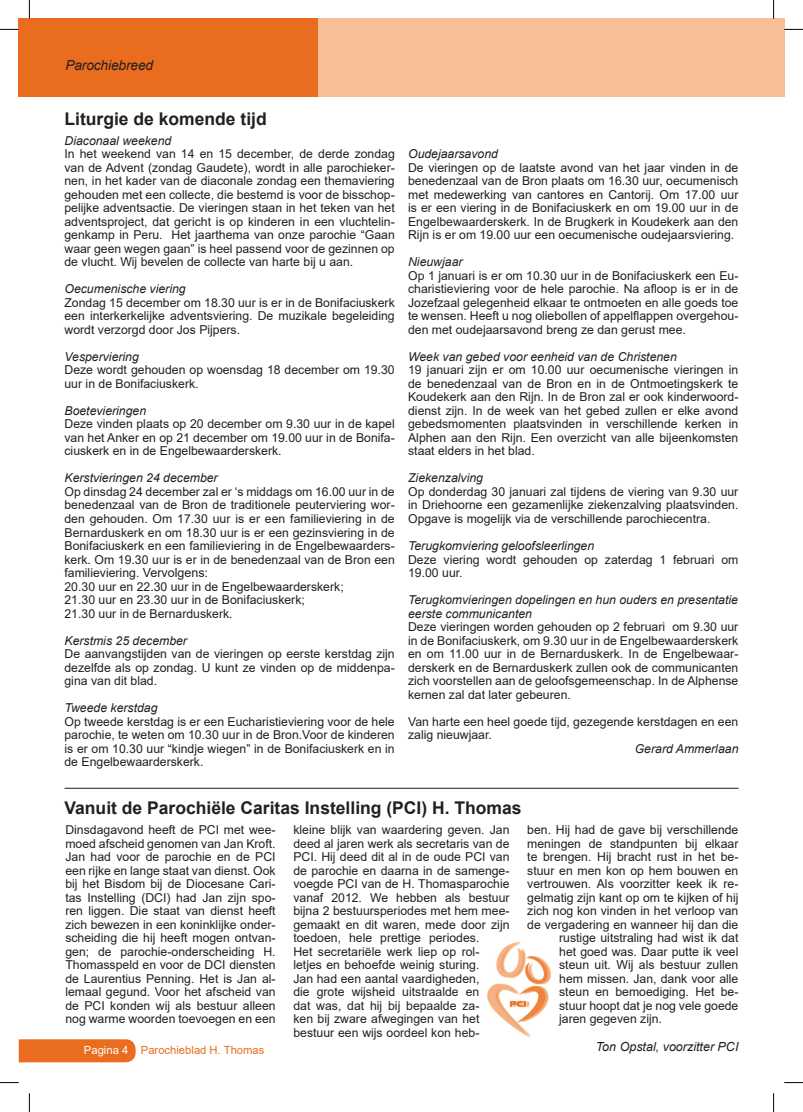
<style>
.page{position:relative;width:803px;height:1112px;background:#fff}
.page>*{position:absolute;margin:0;border:0;box-sizing:border-box;transform-origin:0 0}
.t1{font:700 17.5px "Arial";color:#231f20}
.t2{font:italic 13.75px "Arial";letter-spacing:-.01em;color:#231f20}
.t3{font:italic 12.5px "Arial";color:#231f20}
.t4{font:12.25px/13.5px "Arial";color:#231f20;text-align:justify}
.t5{font:italic 12.25px/13.5px "Arial";color:#231f20}
.t6{font:11.25px "Arial";color:#ea6d1f}
.s1{font-size:12.5px}
.s2{color:#fff}
</style>
<div class="page">
<div style="left:313px;top:19px;width:471px;height:78px;background:#f7bf96"></div>
<div style="left:19px;top:19px;width:299px;height:78px;background:#ea6d1f"></div>
<div style="left:19px;top:1039px;width:117px;height:23px;background:#ea6d1f"></div>
<img style="left:487px;top:942px;width:64px;height:96px">
<hr style="left:65px;top:787px;width:673px;height:1px;background:#231f20">
<svg style="left:0;top:29px;width:19px;height:1px"></svg>
<svg style="left:784px;top:29px;width:19px;height:1px"></svg>
<svg style="left:0;top:1082px;width:19px;height:1px"></svg>
<svg style="left:784px;top:1082px;width:19px;height:1px"></svg>
<svg style="left:29px;top:0;width:1px;height:19px"></svg>
<svg style="left:29px;top:1093px;width:1px;height:18px"></svg>
<svg style="left:773px;top:0;width:1px;height:19px"></svg>
<svg style="left:773px;top:1093px;width:1px;height:18px"></svg>
<p class="t2" style="left:65px;top:56px;width:89px">Parochiebreed</p>
<h1 class="t1" style="left:65px;top:106px;width:204px">Liturgie de komende tijd</h1>
<p class="t5" style="left:65px;top:134px;width:108px">Diaconaal weekend</p>
<p class="t4" style="left:65px;top:147px;width:332px">In het weekend van 14 en 15 december, de derde zondag van de Advent (zondag Gaudete), wordt in alle parochieker&shy;nen, in het kader van de diaconale zondag een themaviering gehouden met een collecte, die bestemd is voor de bisschop&shy;pelijke adventsactie. De vieringen staan in het teken van het adventsproject, dat gericht is op kinderen in een vluchtelin&shy;genkamp in Peru. Het jaarthema van onze parochie “Gaan waar geen wegen gaan” is heel passend voor de gezinnen op de vlucht. Wij bevelen de collecte van harte bij u aan.</p>
<p class="t5" style="left:65px;top:282px;width:123px">Oecumenische viering</p>
<p class="t4" style="left:65px;top:295px;width:332px">Zondag 15 december om 18.30 uur is er in de Bonifaciuskerk een interkerkelijke adventsviering. De muzikale begeleiding wordt verzorgd door Jos Pijpers.</p>
<p class="t5" style="left:65px;top:350px;width:76px">Vesperviering</p>
<p class="t4" style="left:65px;top:363px;width:332px">Deze wordt gehouden op woensdag 18 december om 19.30 uur in de Bonifaciuskerk.</p>
<p class="t5" style="left:65px;top:404px;width:83px">Boetevieringen</p>
<p class="t4" style="left:65px;top:417px;width:332px">Deze vinden plaats op 20 december om 9.30 uur in de kapel van het Anker en op 21 december om 19.00 uur in de Bonifa&shy;ciuskerk en in de Engelbewaarderskerk.</p>
<p class="t5" style="left:65px;top:471px;width:155px">Kerstvieringen 24 december</p>
<p class="t4" style="left:65px;top:484px;width:332px;text-align:left">Op dinsdag 24 december zal er ‘s middags om 16.00 uur in de benedenzaal van de Bron de traditionele peuterviering wor&shy;den gehouden. Om 17.30 uur is er een familieviering in de Bernarduskerk en om 18.30 uur is er een gezinsviering in de Bonifaciuskerk en een familieviering in de Engelbewaarders&shy;kerk. Om 19.30 uur is er in de benedenzaal van de Bron een familieviering. <span class="s1">Vervolgens:<br></span>20.30 uur en 22.30 uur in de Engelbewaarderskerk;<br>21.30 uur en 23.30 uur in de Bonifaciuskerk;<br>21.30 uur in de Bernarduskerk.</p>
<p class="t5" style="left:65px;top:633px;width:124px">Kerstmis 25 december</p>
<p class="t4" style="left:65px;top:647px;width:332px">De aanvangstijden van de vieringen op eerste kerstdag zijn dezelfde als op zondag. U kunt ze vinden op de middenpa&shy;gina van dit blad.</p>
<p class="t5" style="left:65px;top:701px;width:95px">Tweede kerstdag</p>
<p class="t4" style="left:65px;top:714px;width:332px">Op tweede kerstdag is er een Eucharistieviering voor de hele parochie, te weten om 10.30 uur in de Bron.Voor de kinderen is er om 10.30 uur “kindje wiegen” in de Bonifaciuskerk en in de Engelbewaarderskerk.</p>
<p class="t5" style="left:408px;top:147px;width:91px">Oudejaarsavond</p>
<p class="t4" style="left:408px;top:160px;width:332px">De vieringen op de laatste avond van het jaar vinden in de benedenzaal van de Bron plaats om 16.30 uur, oecumenisch met medewerking van cantores en Cantorij. Om 17.00 uur is er een viering in de Bonifaciuskerk en om 19.00 uur in de Engelbewaarderskerk. In de Brugkerk in Koudekerk aan den Rijn is er om 19.00 uur een oecumenische oudejaarsviering.</p>
<p class="t5" style="left:408px;top:255px;width:56px">Nieuwjaar</p>
<p class="t4" style="left:408px;top:268px;width:332px">Op 1 januari is er om 10.30 uur in de Bonifaciuskerk een Eu&shy;charistieviering voor de hele parochie. Na afloop is er in de Jozefzaal gelegenheid elkaar te ontmoeten en alle goeds toe te wensen. Heeft u nog oliebollen of appelflappen overgehou&shy;den met oudejaarsavond breng ze dan gerust mee.</p>
<p class="t5" style="left:408px;top:350px;width:270px">Week van gebed voor eenheid van de Christenen</p>
<p class="t4" style="left:408px;top:363px;width:332px">19 januari zijn er om 10.00 uur oecumenische vieringen in de benedenzaal van de Bron en in de Ontmoetingskerk te Koudekerk aan den Rijn. In de Bron zal er ook kinderwoord&shy;dienst zijn. In de week van het gebed zullen er elke avond gebedsmomenten plaatsvinden in verschillende kerken in Alphen aan den Rijn. Een overzicht van alle bijeenkomsten staat elders in het blad.</p>
<p class="t5" style="left:408px;top:471px;width:76px">Ziekenzalving</p>
<p class="t4" style="left:408px;top:484px;width:332px">Op donderdag 30 januari zal tijdens de viering van 9.30 uur in Driehoorne een gezamenlijke ziekenzalving plaatsvinden.<br>Opgave is mogelijk via de verschillende parochiecentra.</p>
<p class="t5" style="left:408px;top:539px;width:188px">Terugkomviering geloofsleerlingen</p>
<p class="t4" style="left:408px;top:552px;width:332px">Deze viering wordt gehouden op zaterdag 1 februari om<br>19.00 uur.</p>
<p class="t5" style="left:408px;top:593px;width:331px">Terugkomvieringen dopelingen en hun ouders en presentatie eerste communicanten</p>
<p class="t4" style="left:408px;top:619px;width:332px">Deze vieringen worden gehouden op 2 februari om 9.30 uur in de Bonifaciuskerk, om 9.30 uur in de Engelbewaarderskerk en om 11.00 uur in de Bernarduskerk. In de Engelbewaar&shy;derskerk en de Bernarduskerk zullen ook de communicanten zich voorstellen aan de geloofsgemeenschap. In de Alphense kernen zal dat later gebeuren.</p>
<p class="t4" style="left:408px;top:714px;width:332px">Van harte een heel goede tijd, gezegende kerstdagen en een zalig nieuwjaar.</p>
<p class="t5" style="left:635px;top:741px;width:105px">Gerard Ammerlaan</p>
<h1 class="t1" style="left:64px;top:795px;width:459px">Vanuit de Parochiële Caritas Instelling (PCI) H. Thomas</h1>
<p class="t4" style="left:65px;top:822px;width:212px">Dinsdagavond heeft de PCI met wee&shy;moed afscheid genomen van Jan Kroft.<br>Jan had voor de parochie en de PCI een rijke en lange staat van dienst. Ook bij het Bisdom bij de Diocesane Cari&shy;tas Instelling (DCI) had Jan zijn spo&shy;ren liggen. Die staat van dienst heeft zich bewezen in een koninklijke onder&shy;scheiding die hij heeft mogen ontvan&shy;gen; de parochie-onderscheiding H.<br>Thomasspeld en voor de DCI diensten de Laurentius Penning. Het is Jan al&shy;lemaal gegund. Voor het afscheid van de PCI konden wij als bestuur alleen nog warme woorden toevoegen en een</p>
<p class="t4" style="left:293px;top:822px;width:218px;text-align:left">kleine blijk van waardering geven. Jan deed al jaren werk als secretaris van de PCI. Hij deed dit al in de oude PCI van de parochie en daarna in de samenge&shy;voegde PCI van de H. Thomasparochie vanaf 2012. We hebben als bestuur bijna 2 bestuursperiodes met hem mee&shy;gemaakt en dit waren, mede door zijn toedoen, hele prettige periodes.<br>Het secretariële werk liep op rol&shy;letjes en behoefde weinig sturing.<br>Jan had een aantal vaardigheden,<br>die grote wijsheid uitstraalde en<br>dat was, dat hij bij bepaalde za-<br>ken bij zware afwegingen van het bestuur een wijs oordeel kon heb-</p>
<p class="t4" style="left:527px;top:822px;width:213px">ben. Hij had de gave bij verschillende</p>
<p class="t4" style="left:527px;top:836px;width:213px">meningen de standpunten bij elkaar</p>
<p class="t4" style="left:527px;top:849px;width:213px">te brengen. Hij bracht rust in het be-</p>
<p class="t4" style="left:527px;top:863px;width:213px">stuur en men kon op hem bouwen en</p>
<p class="t4" style="left:527px;top:876px;width:213px">vertrouwen. Als voorzitter keek ik re-</p>
<p class="t4" style="left:527px;top:890px;width:213px">gelmatig zijn kant op om te kijken of hij</p>
<p class="t4" style="left:527px;top:903px;width:213px">zich nog kon vinden in het verloop van</p>
<p class="t4" style="left:527px;top:917px;width:213px">de vergadering en wanneer hij dan die</p>
<p class="t4" style="left:559px;top:930px;width:181px">rustige uitstraling had wist ik dat</p>
<p class="t4" style="left:559px;top:944px;width:181px">het goed was. Daar putte ik veel</p>
<p class="t4" style="left:559px;top:957px;width:181px">steun uit. Wij als bestuur zullen</p>
<p class="t4" style="left:559px;top:971px;width:181px">hem missen. Jan, dank voor alle</p>
<p class="t4" style="left:559px;top:984px;width:181px">steun en bemoediging. Het be-</p>
<p class="t4" style="left:559px;top:998px;width:181px">stuur hoopt dat je nog vele goede</p>
<p class="t4" style="left:559px;top:1011px;width:104px">jaren gegeven zijn.</p>
<p class="t3" style="left:596px;top:1037px;width:144px">Ton Opstal, voorzitter PCI</p>
<p class="t6" style="left:84px;top:1042px;width:182px"><span class="s2">Pagina 4</span> Parochieblad H. Thomas</p>
</div>
